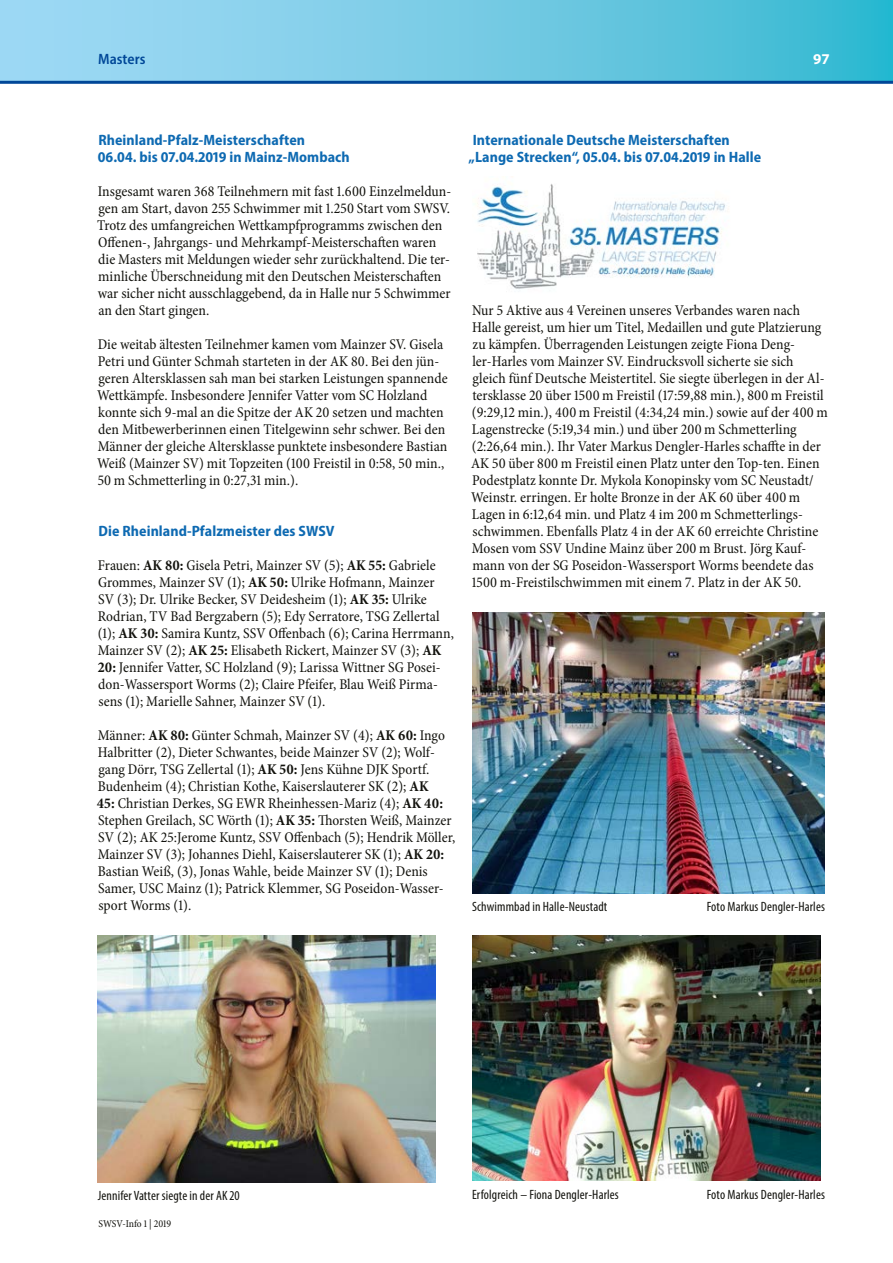
<style>
.page{position:relative;width:893px;height:1263px;background:#fff}
.page>*{position:absolute;margin:0;border:0;box-sizing:border-box;transform-origin:0 0}
.t1{font:condensed 15px/17px "Minion Pro";letter-spacing:.005em;color:#12120d}
.t2{font:700 semi-condensed 15px/17px "Myriad Pro";letter-spacing:.005em;color:#0e6ab2}
.t3{font:600 semi-condensed 15px "Myriad Pro";color:#004798}
.t4{font:700 15px "Myriad Pro";color:#fff}
.t5{font:condensed 13.5px "Myriad Pro";letter-spacing:.01em;color:#12120d}
.t6{font:condensed 10.5px "Minion Pro";letter-spacing:-.005em;color:#12120d}
.s1{font-weight:700}
</style>
<div class="page">
<img style="left:477px;top:184px;width:248px;height:105px">
<img style="left:98px;top:935px;width:337px;height:247px">
<img style="left:472px;top:612px;width:353px;height:281px">
<img style="left:472px;top:935px;width:349px;height:245px">
<svg style="left:0;top:0;width:893px;height:81px;background:#72cae4"></svg>
<hr style="left:0;top:81px;width:893px;height:3px;background:#004798">
<p class="t3" style="left:98px;top:49px;width:49px">Masters</p>
<p class="t4" style="left:813px;top:49px;width:18px">97</p>
<p class="t2" style="left:98px;top:131px;width:253px">Rheinland-Pfalz-Meisterschaften<br>06.04. bis 07.04.2019 in Mainz-Mombach</p>
<p class="t1" style="left:97px;top:183px;width:355px">Insgesamt waren 368 Teilnehmern mit fast 1.600 Einzelmeldun&shy;gen am Start, davon 255 Schwimmer mit 1.250 Start vom SWSV.<br>Trotz des umfangreichen Wettkampfprogramms zwischen den Offenen-, Jahrgangs- und Mehrkampf-Meisterschaften waren die Masters mit Meldungen wieder sehr zurückhaltend. Die ter&shy;minliche Überschneidung mit den Deutschen Meisterschaften war sicher nicht ausschlaggebend, da in Halle nur 5 Schwimmer an den Start gingen.</p>
<p class="t1" style="left:97px;top:336px;width:352px">Die weitab ältesten Teilnehmer kamen vom Mainzer SV. Gisela Petri und Günter Schmah starteten in der AK 80. Bei den jün&shy;geren Altersklassen sah man bei starken Leistungen spannende Wettkämpfe. Insbesondere Jennifer Vatter vom SC Holzland konnte sich 9-mal an die Spitze der AK 20 setzen und machten den Mitbewerberinnen einen Titelgewinn sehr schwer. Bei den Männer der gleiche Altersklasse punktete insbesondere Bastian Weiß (Mainzer SV) mit Topzeiten (100 Freistil in 0:58, 50 min., 50 m Schmetterling in 0:27,31 min.).</p>
<p class="t2" style="left:98px;top:522px;width:238px">Die Rheinland-Pfalzmeister des SWSV</p>
<p class="t1" style="left:98px;top:557px;width:358px">Frauen: <span class="s1">AK 80:</span> Gisela Petri, Mainzer SV (5); <span class="s1">AK 55:</span> Gabriele Grommes, Mainzer SV (1); <span class="s1">AK 50:</span> Ulrike Hofmann, Mainzer<br>SV (3); Dr. Ulrike Becker, SV Deidesheim (1); <span class="s1">AK 35:</span> Ulrike Rodrian, TV Bad Bergzabern (5); Edy Serratore, TSG Zellertal (1); <span class="s1">AK 30:</span> Samira Kuntz, SSV Offenbach (6); Carina Herrmann, Mainzer SV (2); <span class="s1">AK 25:</span> Elisabeth Rickert, Mainzer SV (3); <span class="s1">AK 20:</span> Jennifer Vatter, SC Holzland (9); Larissa Wittner SG Posei&shy;don-Wassersport Worms (2); Claire Pfeifer, Blau Weiß Pirma&shy;sens (1); Marielle Sahner, Mainzer SV (1).</p>
<p class="t1" style="left:97px;top:727px;width:360px">Männer: <span class="s1">AK 80:</span> Günter Schmah, Mainzer SV (4); <span class="s1">AK 60:</span> Ingo Halbritter (2), Dieter Schwantes, beide Mainzer SV (2); Wolf&shy;gang Dörr, TSG Zellertal (1); <span class="s1">AK 50:</span> Jens Kühne DJK Sportf.<br>Budenheim (4); Christian Kothe, Kaiserslauterer SK (2); <span class="s1">AK<br>45:</span> Christian Derkes, SG EWR Rheinhessen-Mariz (4); <span class="s1">AK 40:<br></span>Stephen Greilach, SC Wörth (1); <span class="s1">AK 35:</span> Thorsten Weiß, Mainzer SV (2); AK 25:Jerome Kuntz, SSV Offenbach (5); Hendrik Möller, Mainzer SV (3); Johannes Diehl, Kaiserslauterer SK (1); <span class="s1">AK 20:<br></span>Bastian Weiß, (3), Jonas Wahle, beide Mainzer SV (1); Denis Samer, USC Mainz (1); Patrick Klemmer, SG Poseidon-Wasser&shy;sport Worms (1).</p>
<p class="t2" style="left:469px;top:131px;width:294px">Internationale Deutsche Meisterschaften „Lange Strecken“, 05.04. bis 07.04.2019 in Halle</p>
<p class="t1" style="left:471px;top:302px;width:358px">Nur 5 Aktive aus 4 Vereinen unseres Verbandes waren nach Halle gereist, um hier um Titel, Medaillen und gute Platzierung zu kämpfen. Überragenden Leistungen zeigte Fiona Deng&shy;ler-Harles vom Mainzer SV. Eindrucksvoll sicherte sie sich gleich fünf Deutsche Meistertitel. Sie siegte überlegen in der Al&shy;tersklasse 20 über 1500 m Freistil (17:59,88 min.), 800 m Freistil (9:29,12 min.), 400 m Freistil (4:34,24 min.) sowie auf der 400 m Lagenstrecke (5:19,34 min.) und über 200 m Schmetterling (2:26,64 min.). Ihr Vater Markus Dengler-Harles schaffte in der AK 50 über 800 m Freistil einen Platz unter den Top-ten. Einen Podestplatz konnte Dr. Mykola Konopinsky vom SC Neustadt/ Weinstr. erringen. Er holte Bronze in der AK 60 über 400 m Lagen in 6:12,64 min. und Platz 4 im 200 m Schmetterlings&shy;schwimmen. Ebenfalls Platz 4 in der AK 60 erreichte Christine Mosen vom SSV Undine Mainz über 200 m Brust. Jörg Kauf&shy;mann von der SG Poseidon-Wassersport Worms beendete das 1500 m-Freistilschwimmen mit einem 7. Platz in der AK 50.</p>
<p class="t5" style="left:472px;top:898px;width:137px">Schwimmbad in Halle-Neustadt</p>
<p class="t5" style="left:707px;top:898px;width:120px">Foto Markus Dengler-Harles</p>
<p class="t5" style="left:98px;top:1187px;width:143px">Jennifer Vatter siegte in der AK 20</p>
<p class="t6" style="left:98px;top:1217px;width:74px">SWSV-Info 1 | 2019</p>
<p class="t5" style="left:472px;top:1186px;width:148px">Erfolgreich – Fiona Dengler-Harles</p>
<p class="t5" style="left:707px;top:1186px;width:120px">Foto Markus Dengler-Harles</p>
</div>
